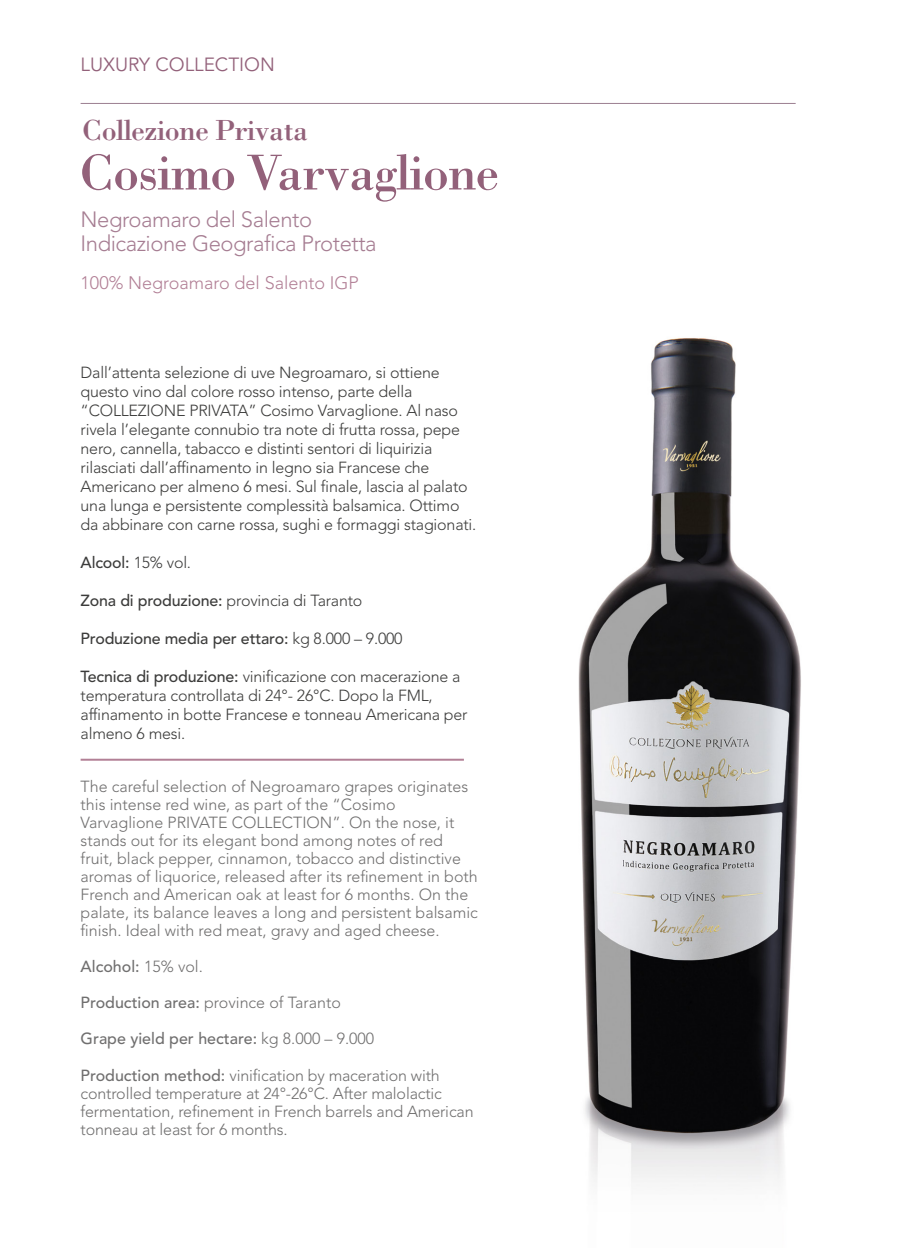
<style>
.page{position:relative;width:908px;height:1248px;background:#fff}
.page>*{position:absolute;margin:0;border:0;box-sizing:border-box;transform-origin:0 0}
.t1{font:52px "Bodoni Std";letter-spacing:-.02em;color:#93617a}
.t2{font:30px "Bodoni Std";letter-spacing:-.02em;color:#93617a}
.t3{font:300 22px/24px "Avenir LT Std";letter-spacing:-.02em;color:#a67d92}
.t4{font:19px "Avenir LT Std";color:#93617a}
.t5{font:300 18px "Avenir LT Std";color:#b28096}
.t6{font:300 16px/19px "Avenir LT Std";letter-spacing:-.01em;color:#3c3c3b}
.t7{font:300 16px/18px "Avenir LT Std";color:#706f6f}
.t8{font:500 16px "Avenir LT Std";letter-spacing:-.01em;color:#3c3c3b}
.t9{font:500 16px "Avenir LT Std";color:#706f6f}
.s1{font-weight:300}
.s2{font-weight:500}
</style>
<div class="page">
<img style="left:578px;top:338px;width:223px;height:844px">
<hr style="left:81px;top:103px;width:714px;height:1px;background:#9b7e90">
<hr style="left:81px;top:758px;width:382px;height:2px;background:#b28096">
<p class="t4" style="left:81px;top:54px;width:196px">LUXURY COLLECTION</p>
<h2 class="t2" style="left:82px;top:112px;width:227px">Collezione Privata</h2>
<h1 class="t1" style="left:79px;top:140px;width:421px">Cosimo Varvaglione</h1>
<h3 class="t3" style="left:81px;top:207px;width:297px">Negroamaro del Salento<br>Indicazione Geografica Protetta</h3>
<p class="t5" style="left:81px;top:272px;width:279px">100% Negroamaro del Salento IGP</p>
<p class="t6" style="left:81px;top:363px;width:397px">Dall’attenta selezione di uve Negroamaro, si ottiene questo vino dal colore rosso intenso, parte della “COLLEZIONE PRIVATA” Cosimo Varvaglione. Al naso rivela l’elegante connubio tra note di frutta rossa, pepe nero, cannella, tabacco e distinti sentori di liquirizia rilasciati dall’affinamento in legno sia Francese che Americano per almeno 6 mesi. Sul finale, lascia al palato una lunga e persistente complessità balsamica. Ottimo da abbinare con carne rossa, sughi e formaggi stagionati.</p>
<p class="t8" style="left:81px;top:553px;width:112px">Alcool: <span class="s1">15% vol.</span></p>
<p class="t6" style="left:81px;top:591px;width:283px"><span class="s2">Zona di produzione:</span> provincia di Taranto</p>
<p class="t8" style="left:81px;top:629px;width:323px">Produzione media per ettaro: <span class="s1">kg 8.000 – 9.000</span></p>
<p class="t6" style="left:81px;top:667px;width:388px"><span class="s2">Tecnica di produzione:</span> vinificazione con macerazione a temperatura controllata di 24°- 26°C. Dopo la FML, affinamento in botte Francese e tonneau Americana per almeno 6 mesi.</p>
<p class="t7" style="left:81px;top:777px;width:398px">The careful selection of Negroamaro grapes originates this intense red wine, as part of the “Cosimo Varvaglione PRIVATE COLLECTION”. On the nose, it stands out for its elegant bond among notes of red fruit, black pepper, cinnamon, tobacco and distinctive aromas of liquorice, released after its refinement in both French and American oak at least for 6 months. On the palate, its balance leaves a long and persistent balsamic finish. Ideal with red meat, gravy and aged cheese.</p>
<p class="t9" style="left:81px;top:957px;width:124px">Alcohol: <span class="s1">15% vol.</span></p>
<p class="t7" style="left:81px;top:993px;width:262px"><span class="s2">Production area:</span> province of Taranto</p>
<p class="t9" style="left:81px;top:1029px;width:295px">Grape yield per hectare: <span class="s1">kg 8.000 – 9.000</span></p>
<p class="t7" style="left:81px;top:1065px;width:394px"><span class="s2">Production method:</span> vinification by maceration with controlled temperature at 24°-26°C. After malolactic fermentation, refinement in French barrels and American tonneau at least for 6 months.</p>
</div>
